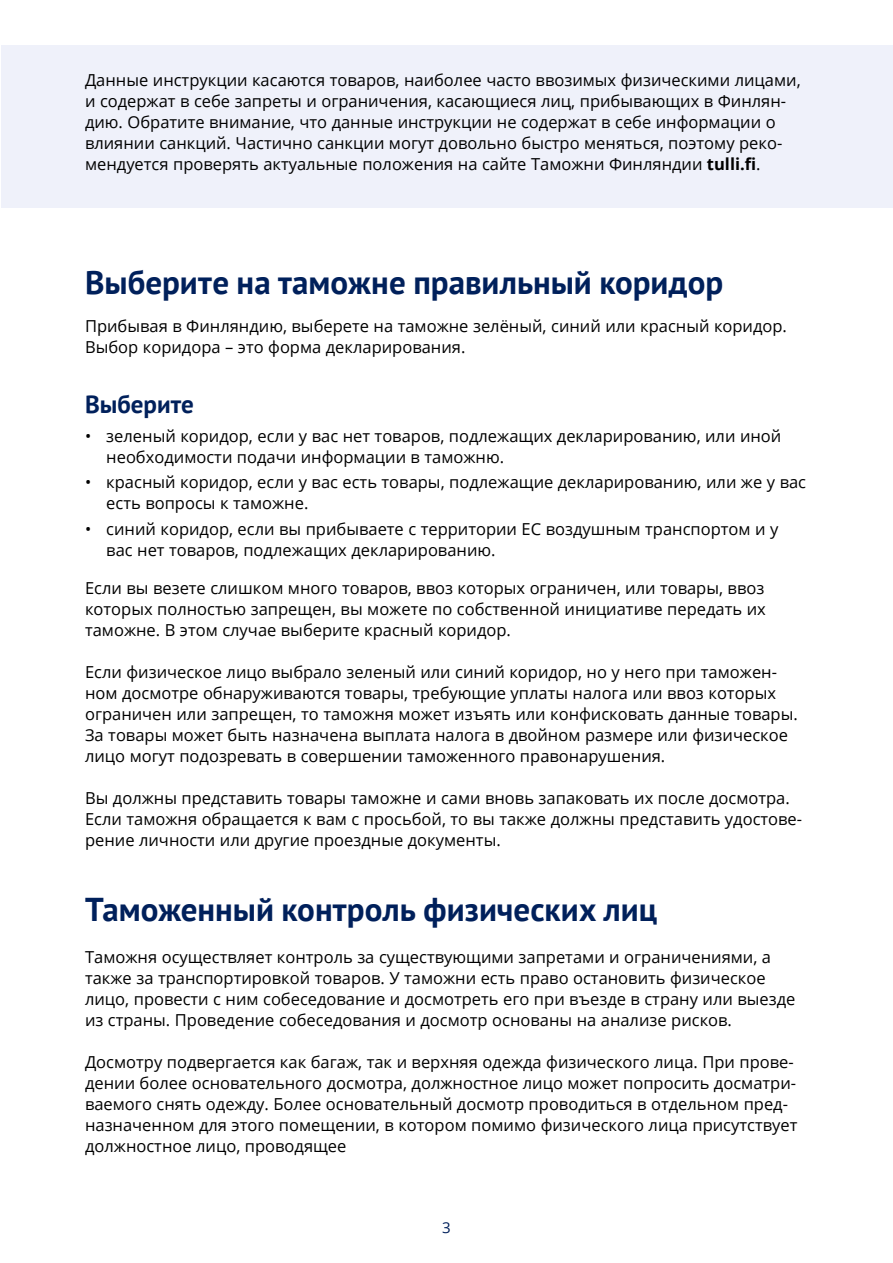
<style>
.page{position:relative;width:893px;height:1263px;background:#fff}
.page>*{position:absolute;margin:0;border:0;box-sizing:border-box;transform-origin:0 0}
.pääotsikko{font:700 33px "PT Sans";color:#00205b}
.Väliotsikko{font:700 25.05px "PT Sans";color:#00205b}
.leipis_RU{font:16.5px/21px "Open Sans";color:#000}
.Bulletlista_2_RU{font:16.5px/21px "Open Sans";color:#000}
.t1{font:15px "Open Sans";color:#00205b}
.s1{font-weight:700}
</style>
<div class="page">
<div style="left:1px;top:45px;width:892px;height:162px;background:#eff1fa"></div>
<p class="leipis_RU" style="left:85px;top:69px;width:717px">Данные инструкции касаются товаров, наиболее часто ввозимых физическими лицами, и содержат в себе запреты и ограничения, касающиеся лиц, прибывающих в Финлян&shy;дию. Обратите внимание, что данные инструкции не содержат в себе информации о влиянии санкций. Частично санкции могут довольно быстро меняться, поэтому реко&shy;мендуется проверять актуальные положения на сайте Таможни Финляндии <span class="s1">tulli.fi</span>.</p>
<h1 class="pääotsikko" style="left:85px;top:261px;width:640px">Выберите на таможне правильный коридор</h1>
<p class="leipis_RU" style="left:85px;top:315px;width:703px">Прибывая в Финляндию, выберете на таможне зелёный, синий или красный коридор.<br>Выбор коридора – это форма декларирования.</p>
<h2 class="Väliotsikko" style="left:85px;top:387px;width:110px">Выберите</h2>
<h1 class="Bulletlista_2_RU" style="left:106px;top:425px;width:677px;text-indent:-21px">• зеленый коридор, если у вас нет товаров, подлежащих декларированию, или иной необходимости подачи информации в таможню.</h1>
<h1 class="Bulletlista_2_RU" style="left:106px;top:471px;width:701px;text-indent:-21px">• красный коридор, если у вас есть товары, подлежащие декларированию, или же у вас есть вопросы к таможне.</h1>
<h1 class="Bulletlista_2_RU" style="left:106px;top:518px;width:674px;text-indent:-21px">• синий коридор, если вы прибываете с территории ЕС воздушным транспортом и у вас нет товаров, подлежащих декларированию.</h1>
<p class="leipis_RU" style="left:85px;top:577px;width:682px;text-align:justify">Если вы везете слишком много товаров, ввоз которых ограничен, или товары, ввоз которых полностью запрещен, вы можете по собственной инициативе передать их таможне. В этом случае выберите красный коридор.</p>
<p class="leipis_RU" style="left:85px;top:661px;width:714px">Если физическое лицо выбрало зеленый или синий коридор, но у него при таможен&shy;ном досмотре обнаруживаются товары, требующие уплаты налога или ввоз которых ограничен или запрещен, то таможня может изъять или конфисковать данные товары.<br>За товары может быть назначена выплата налога в двойном размере или физическое лицо могут подозревать в совершении таможенного правонарушения.</p>
<p class="leipis_RU" style="left:85px;top:787px;width:719px">Вы должны представить товары таможне и сами вновь запаковать их после досмотра.<br>Если таможня обращается к вам с просьбой, то вы также должны представить удостове&shy;рение личности или другие проездные документы.</p>
<h1 class="pääotsikko" style="left:85px;top:887px;width:574px">Таможенный контроль физических лиц</h1>
<p class="leipis_RU" style="left:85px;top:946px;width:712px">Таможня осуществляет контроль за существующими запретами и ограничениями, а также за транспортировкой товаров. У таможни есть право остановить физическое лицо, провести с ним собеседование и досмотреть его при въезде в страну или выезде из страны. Проведение собеседования и досмотр основаны на анализе рисков.</p>
<p class="leipis_RU" style="left:85px;top:1051px;width:714px">Досмотру подвергается как багаж, так и верхняя одежда физического лица. При прове&shy;дении более основательного досмотра, должностное лицо может попросить досматри&shy;ваемого снять одежду. Более основательный досмотр проводиться в отдельном пред&shy;назначенном для этого помещении, в котором помимо физического лица присутствует должностное лицо, проводящее</p>
<p class="t1" style="left:442px;top:1217px;width:10px">3</p>
</div>
